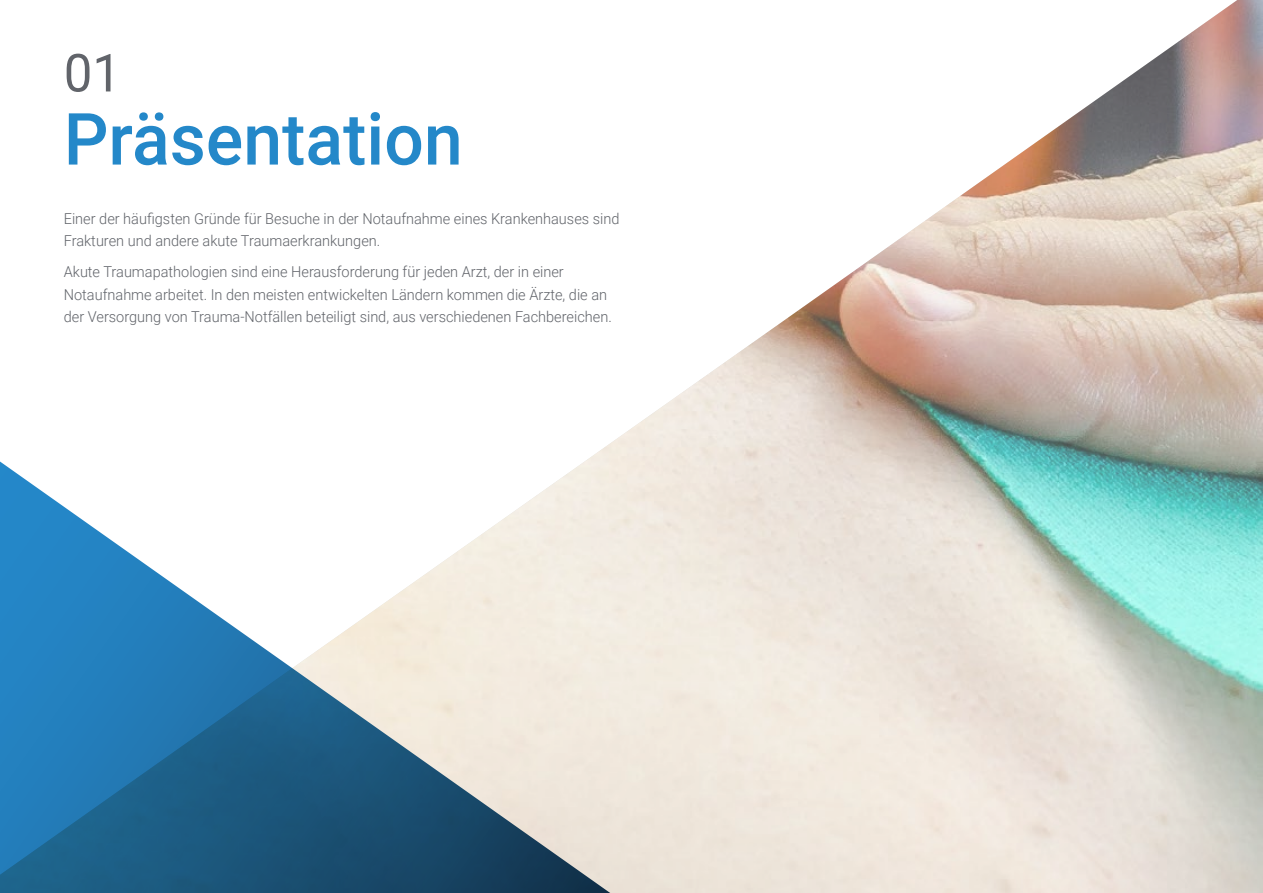
<style>
.page{position:relative;width:1263px;height:893px;background:#fff}
.page>*{position:absolute;margin:0;border:0;box-sizing:border-box;transform-origin:0 0}
.t1{font:500 72px "Roboto";color:#2488c9}
.t2{font:52.5px "Roboto";color:#61646a}
.t3{font:300 15px/22.5px "Roboto";color:#61646a}
</style>
<div class="page">
<img style="left:607px;top:0;width:656px;height:893px">
<svg style="left:0;top:446px;width:640px;height:447px"></svg>
<h2 class="t2" style="left:64px;top:36px;width:59px">01</h2>
<h1 class="t1" style="left:64px;top:89px;width:400px">Präsentation</h1>
<p class="t3" style="left:64px;top:207px;width:557px">Einer der häufigsten Gründe für Besuche in der Notaufnahme eines Krankenhauses sind<br>Frakturen und andere akute Traumaerkrankungen.</p>
<p class="t3" style="left:64px;top:260px;width:549px">Akute Traumapathologien sind eine Herausforderung für jeden Arzt, der in einer<br>Notaufnahme arbeitet. In den meisten entwickelten Ländern kommen die Ärzte, die an der Versorgung von Trauma-Notfällen beteiligt sind, aus verschiedenen Fachbereichen.</p>
</div>
